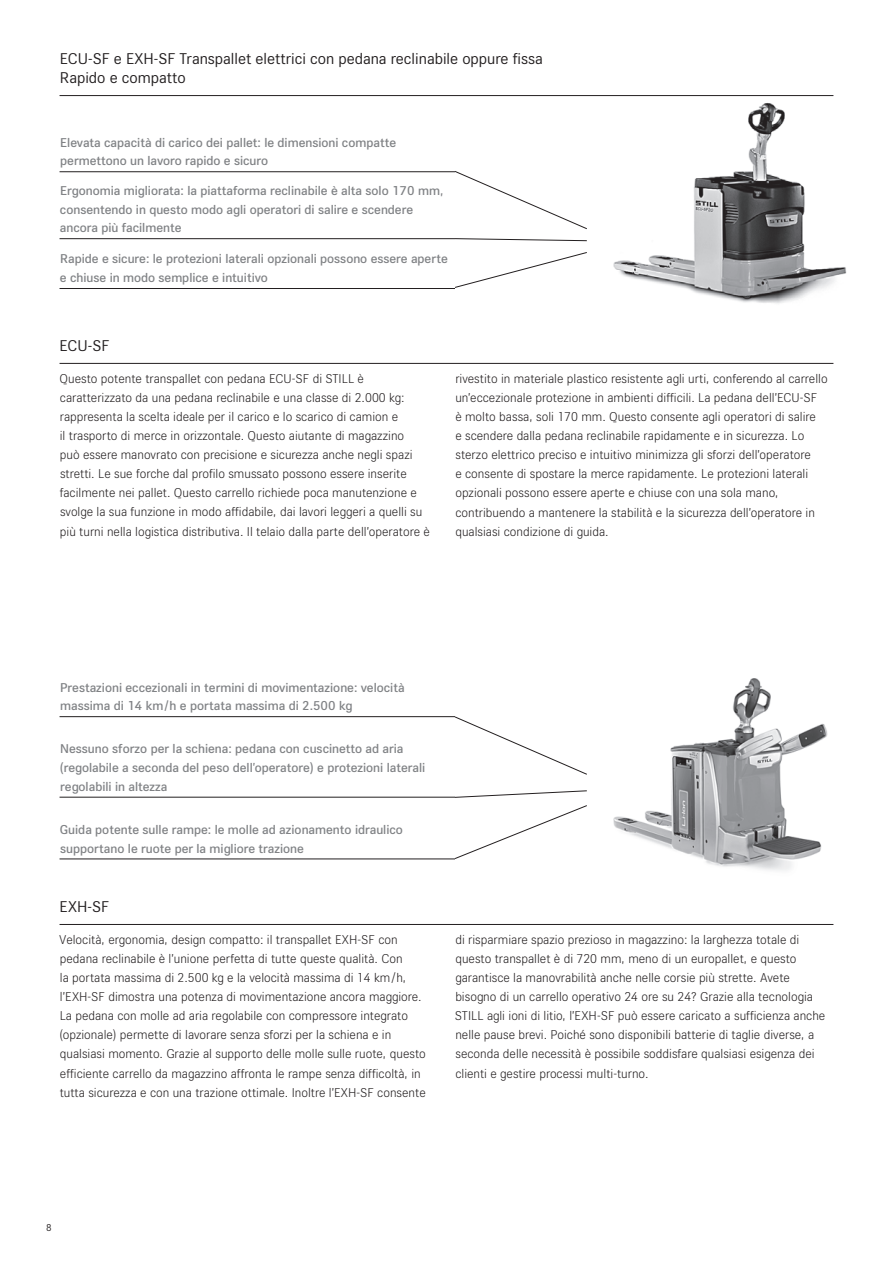
<style>
.page{position:relative;width:893px;height:1263px;background:#fff}
.page>*{position:absolute;margin:0;border:0;box-sizing:border-box;transform-origin:0 0}
.t1{font:16.5px/19px "STILL Type";color:#231f20}
.t2{font:300 13.5px/19.2px "STILL Type";color:#231f20}
.t3{font:500 13.5px/18.8px "STILL Type";color:#808285}
.t4{font:10.5px "STILL Type";color:#231f20}
</style>
<div class="page">
<img style="left:602px;top:95px;width:245px;height:209px">
<img style="left:613px;top:678px;width:215px;height:193px">
<hr style="left:60px;top:95px;width:773px;height:1px;background:#231f20">
<hr style="left:60px;top:363px;width:773px;height:1px;background:#231f20">
<hr style="left:60px;top:288px;width:395px;height:1px;background:#231f20">
<hr style="left:60px;top:238px;width:395px;height:1px;background:#231f20">
<hr style="left:60px;top:171px;width:395px;height:1px;background:#231f20">
<svg style="left:455px;top:238px;width:132px;height:3px"></svg>
<svg style="left:455px;top:252px;width:132px;height:36px"></svg>
<svg style="left:454px;top:171px;width:133px;height:58px"></svg>
<hr style="left:60px;top:716px;width:395px;height:1px;background:#231f20">
<hr style="left:60px;top:797px;width:395px;height:1px;background:#231f20">
<hr style="left:60px;top:859px;width:395px;height:1px;background:#231f20">
<hr style="left:60px;top:924px;width:773px;height:1px;background:#231f20">
<svg style="left:454px;top:790px;width:133px;height:8px"></svg>
<svg style="left:454px;top:805px;width:133px;height:54px"></svg>
<svg style="left:454px;top:716px;width:133px;height:59px"></svg>
<p class="t1" style="left:60px;top:48px;width:484px">ECU-SF e EXH-SF Transpallet elettrici con pedana reclinabile oppure fissa<br>Rapido e compatto</p>
<p class="t3" style="left:60px;top:132px;width:337px">Elevata capacità di carico dei pallet: le dimensioni compatte permettono un lavoro rapido e sicuro</p>
<p class="t3" style="left:60px;top:180px;width:385px">Ergonomia migliorata: la piattaforma reclinabile è alta solo 170 mm, consentendo in questo modo agli operatori di salire e scendere ancora più facilmente</p>
<p class="t3" style="left:60px;top:249px;width:389px">Rapide e sicure: le protezioni laterali opzionali possono essere aperte e chiuse in modo semplice e intuitivo</p>
<p class="t1" style="left:60px;top:335px;width:51px">ECU-SF</p>
<p class="t2" style="left:60px;top:368px;width:372px">Questo potente transpallet con pedana ECU-SF di STILL è caratterizzato da una pedana reclinabile e una classe di 2.000 kg: rappresenta la scelta ideale per il carico e lo scarico di camion e<br>il trasporto di merce in orizzontale. Questo aiutante di magazzino<br>può essere manovrato con precisione e sicurezza anche negli spazi stretti. Le sue forche dal profilo smussato possono essere inserite facilmente nei pallet. Questo carrello richiede poca manutenzione e svolge la sua funzione in modo affidabile, dai lavori leggeri a quelli su più turni nella logistica distributiva. Il telaio dalla parte dell’operatore è</p>
<p class="t2" style="left:455px;top:368px;width:374px">rivestito in materiale plastico resistente agli urti, conferendo al carrello un’eccezionale protezione in ambienti difficili. La pedana dell’ECU-SF<br>è molto bassa, soli 170 mm. Questo consente agli operatori di salire<br>e scendere dalla pedana reclinabile rapidamente e in sicurezza. Lo sterzo elettrico preciso e intuitivo minimizza gli sforzi dell’operatore<br>e consente di spostare la merce rapidamente. Le protezioni laterali opzionali possono essere aperte e chiuse con una sola mano, contribuendo a mantenere la stabilità e la sicurezza dell’operatore in qualsiasi condizione di guida.</p>
<p class="t3" style="left:60px;top:677px;width:346px">Prestazioni eccezionali in termini di movimentazione: velocità massima di 14 km/h e portata massima di 2.500 kg</p>
<p class="t3" style="left:60px;top:739px;width:367px">Nessuno sforzo per la schiena: pedana con cuscinetto ad aria (regolabile a seconda del peso dell’operatore) e protezioni laterali regolabili in altezza</p>
<p class="t3" style="left:60px;top:819px;width:345px">Guida potente sulle rampe: le molle ad azionamento idraulico supportano le ruote per la migliore trazione</p>
<p class="t1" style="left:60px;top:896px;width:51px">EXH-SF</p>
<p class="t2" style="left:59px;top:929px;width:368px">Velocità, ergonomia, design compatto: il transpallet EXH-SF con pedana reclinabile è l’unione perfetta di tutte queste qualità. Con<br>la portata massima di 2.500 kg e la velocità massima di 14 km/h, l’EXH-SF dimostra una potenza di movimentazione ancora maggiore.<br>La pedana con molle ad aria regolabile con compressore integrato (opzionale) permette di lavorare senza sforzi per la schiena e in qualsiasi momento. Grazie al supporto delle molle sulle ruote, questo efficiente carrello da magazzino affronta le rampe senza difficoltà, in tutta sicurezza e con una trazione ottimale. Inoltre l’EXH-SF consente</p>
<p class="t2" style="left:455px;top:929px;width:372px">di risparmiare spazio prezioso in magazzino: la larghezza totale di questo transpallet è di 720 mm, meno di un europallet, e questo garantisce la manovrabilità anche nelle corsie più strette. Avete bisogno di un carrello operativo 24 ore su 24? Grazie alla tecnologia STILL agli ioni di litio, l’EXH-SF può essere caricato a sufficienza anche nelle pause brevi. Poiché sono disponibili batterie di taglie diverse, a seconda delle necessità è possibile soddisfare qualsiasi esigenza dei clienti e gestire processi multi-turno.</p>
<p class="t4" style="left:46px;top:1220px;width:7px">8</p>
</div>
